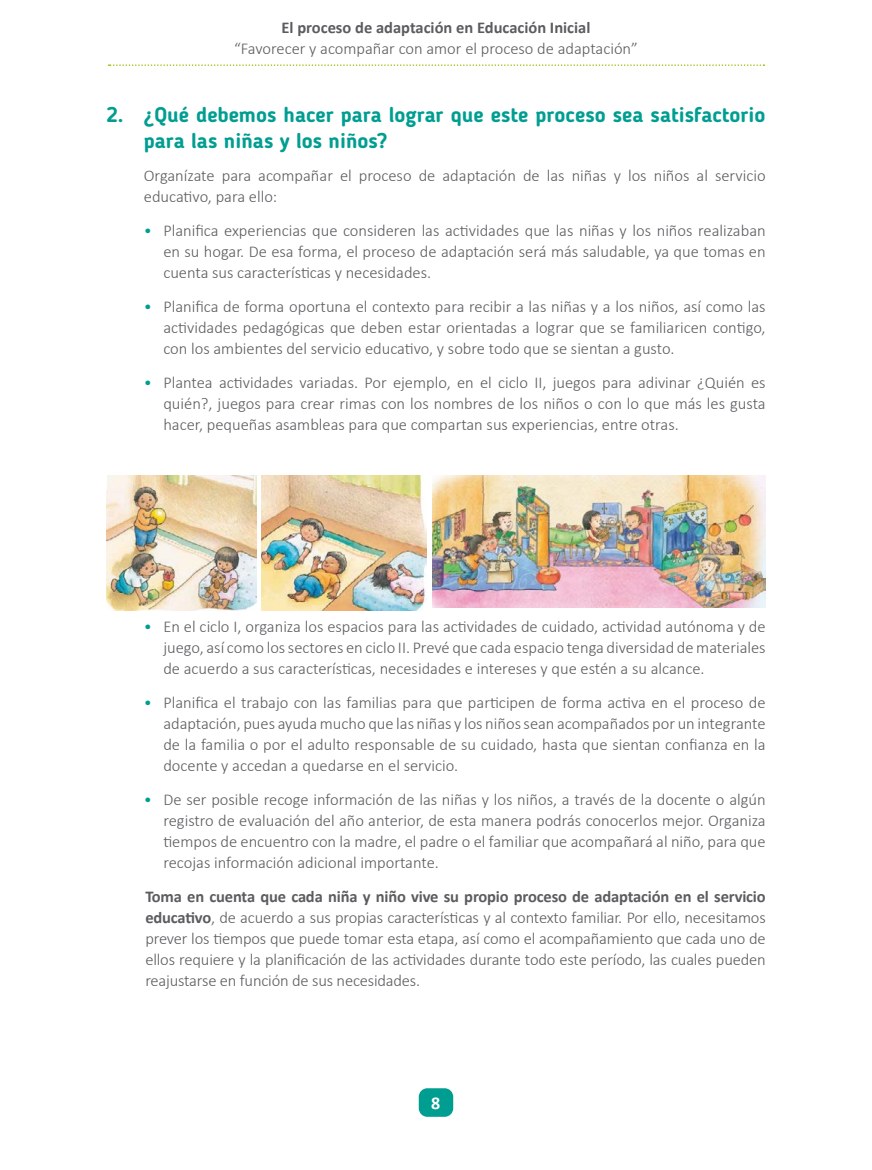
<style>
.page{position:relative;width:872px;height:1170px;background:#fff}
.page>*{position:absolute;margin:0;border:0;box-sizing:border-box;transform-origin:0 0}
.t1{font:700 21px/25.2px "Blogger Sans";color:#009e91}
.t2{font:700 18px "Calibri";color:#fff}
.t3{font:300 16.5px/21px "Calibri";color:#5c5b5f;text-align:justify}
.t4{font:700 16.5px "Calibri";color:#5c5b5f}
.s1{color:#009e91}
.s2{font-weight:700}
</style>
<div class="page">
<svg style="left:109px;top:64px;width:655px;height:2px"></svg>
<img style="left:106px;top:475px;width:150px;height:135px">
<img style="left:261px;top:475px;width:165px;height:135px">
<img style="left:432px;top:475px;width:333px;height:132px">
<div style="left:419px;top:1088px;width:34px;height:28px;background:#009e91;border-radius:9px"></div>
<p class="t4" style="left:281px;top:15px;width:310px">El proceso de adaptación en Educación Inicial</p>
<p class="t3" style="left:234px;top:37px;width:405px">“Favorecer y acompañar con amor el proceso de adaptación”</p>
<p class="t1" style="left:144px;top:102px;width:623px;text-indent:-38px">2. ¿Qué debemos hacer para lograr que este proceso sea satisfactorio para las niñas y los niños?</p>
<p class="t3" style="left:144px;top:165px;width:623px">Organízate para acompañar el proceso de adaptación de las niñas y los niños al servicio educativo, para ello:</p>
<p class="t3" style="left:163px;top:220px;width:604px;text-indent:-20px"><span class="s1">•</span> Planifica experiencias que consideren las actividades que las niñas y los niños realizaban en su hogar. De esa forma, el proceso de adaptación será más saludable, ya que tomas en cuenta sus características y necesidades.</p>
<p class="t3" style="left:163px;top:296px;width:604px;text-indent:-20px"><span class="s1">•</span> Planifica de forma oportuna el contexto para recibir a las niñas y a los niños, así como las actividades pedagógicas que deben estar orientadas a lograr que se familiaricen contigo, con los ambientes del servicio educativo, y sobre todo que se sientan a gusto.</p>
<p class="t3" style="left:163px;top:371px;width:604px;text-indent:-20px"><span class="s1">•</span> Plantea actividades variadas. Por ejemplo, en el ciclo II, juegos para adivinar ¿Quién es quién?, juegos para crear rimas con los nombres de los niños o con lo que más les gusta hacer, pequeñas asambleas para que compartan sus experiencias, entre otras.</p>
<p class="t3" style="left:163px;top:616px;width:604px;text-indent:-20px"><span class="s1">•</span> En el ciclo I, organiza los espacios para las actividades de cuidado, actividad autónoma y de juego, así como los sectores en ciclo II. Prevé que cada espacio tenga diversidad de materiales de acuerdo a sus características, necesidades e intereses y que estén a su alcance.</p>
<p class="t3" style="left:163px;top:692px;width:604px;text-indent:-20px"><span class="s1">•</span> Planifica el trabajo con las familias para que participen de forma activa en el proceso de adaptación, pues ayuda mucho que las niñas y los niños sean acompañados por un integrante de la familia o por el adulto responsable de su cuidado, hasta que sientan confianza en la docente y accedan a quedarse en el servicio.</p>
<p class="t3" style="left:163px;top:788px;width:604px;text-indent:-20px"><span class="s1">•</span> De ser posible recoge información de las niñas y los niños, a través de la docente o algún registro de evaluación del año anterior, de esta manera podrás conocerlos mejor. Organiza tiempos de encuentro con la madre, el padre o el familiar que acompañará al niño, para que recojas información adicional importante.</p>
<p class="t3" style="left:145px;top:885px;width:622px"><span class="s2">Toma en cuenta que cada niña y niño vive su propio proceso de adaptación en el servicio educativo</span>, de acuerdo a sus propias características y al contexto familiar. Por ello, necesitamos prever los tiempos que puede tomar esta etapa, así como el acompañamiento que cada uno de ellos requiere y la planificación de las actividades durante todo este período, las cuales pueden reajustarse en función de sus necesidades.</p>
<p class="t2" style="left:431px;top:1089px;width:11px">8</p>
</div>
